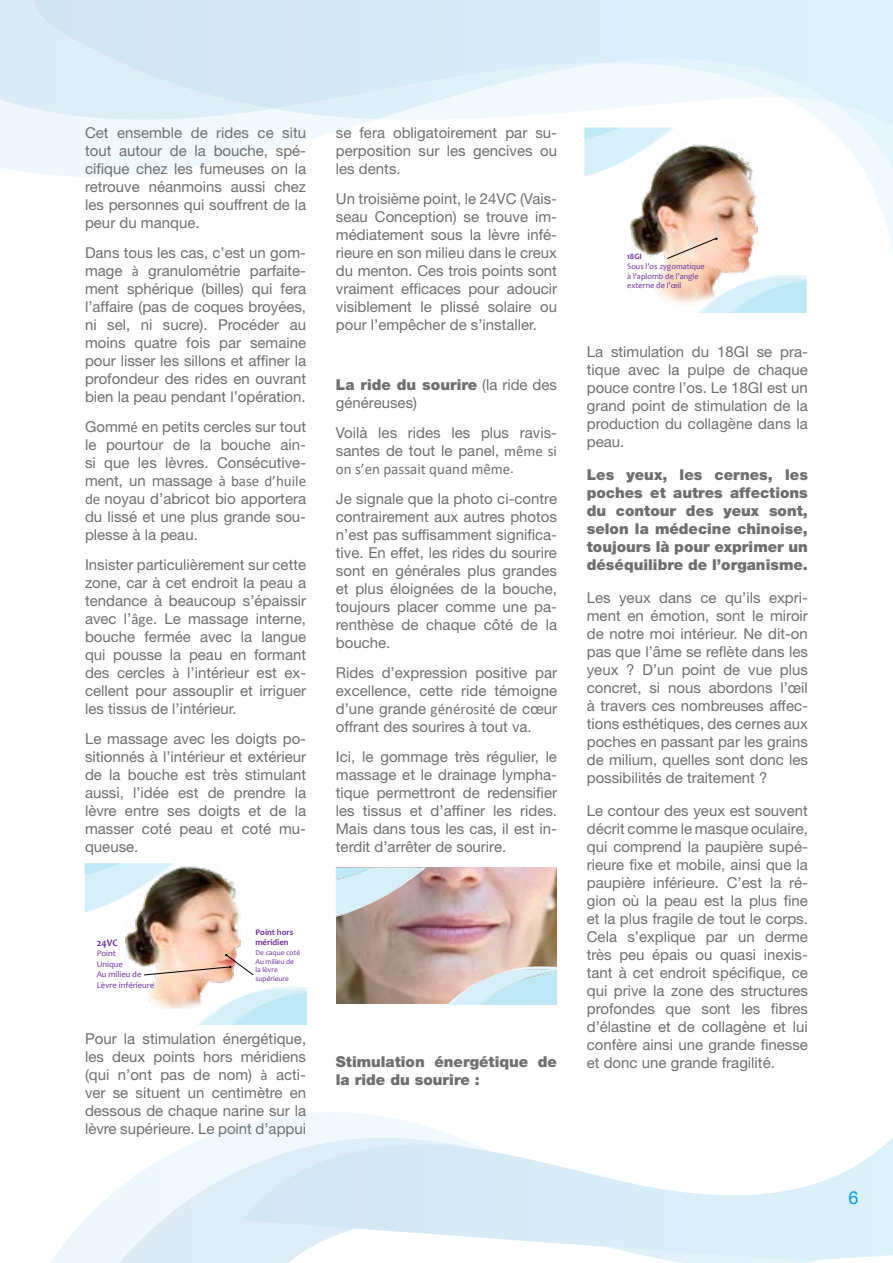
<style>
.page{position:relative;width:893px;height:1263px;background:#fff}
.page>*{position:absolute;margin:0;border:0;box-sizing:border-box;transform-origin:0 0}
.t1{font:18px "Helvetica Neue LT Std";color:#009fe3}
.t2{font:15px/18px "Helvetica Neue LT Std";color:#706f6f;text-align:justify}
.t3{font:900 15px/18px "Helvetica Neue LT Std";color:#706f6f}
.t4{font:15px "Calibri";color:#706f6f}
.t5{font:700 9.9px "Candara";color:#7030a0}
.t6{font:8.7px/10.4px "Candara";color:#7030a0}
.t7{font:700 8.7px/10.4px "Candara";color:#7030a0}
.t8{font:8.25px/9.9px "Candara";color:#7030a0}
.t9{font:700 8.25px "Candara";color:#7030a0}
.t10{font:7.35px/8.9px "Candara";color:#7030a0}
.s1{font-family:"Calibri"}
.s2{font-weight:900}
</style>
<div class="page">
<svg style="left:84px;top:863px;width:224px;height:162px"></svg>
<img style="left:335px;top:867px;width:223px;height:137px">
<img style="left:641px;top:194px;width:116px;height:20px">
<svg style="left:630px;top:214px;width:177px;height:99px"></svg>
<svg style="left:584px;top:128px;width:170px;height:66px"></svg>
<p class="t2" style="left:85px;top:124px;width:223px">Cet ensemble de rides ce situ tout autour de la bouche, spé&shy;cifique chez les fumeuses on la retrouve néanmoins aussi chez les personnes qui souffrent de la peur du manque.</p>
<p class="t2" style="left:85px;top:244px;width:223px">Dans tous les cas, c’est un gom&shy;mage <span class="s1">à</span> granulométrie parfaite&shy;ment sphérique (billes) qui fera l’affaire (pas de coques broyées, ni sel, ni sucre). Procéder au moins quatre fois par semaine pour lisser les sillons et affiner la profondeur des rides en ouvrant bien la peau pendant l’opération.</p>
<p class="t2" style="left:85px;top:418px;width:223px">Gomm<span class="s1">é</span> en petits cercles sur tout le pourtour de la bouche ain&shy;si que les lèvres. Consécutive&shy;ment, un massage <span class="s1">à base d’huile de</span> noyau d’abricot bio apportera du lissé et une plus grande sou&shy;plesse à la peau.</p>
<p class="t2" style="left:85px;top:556px;width:223px">Insister particulièrement sur cette zone, car à cet endroit la peau a tendance à beaucoup s’épaissir avec l’<span class="s1">âge</span>. Le massage interne, bouche fermée avec la langue qui pousse la peau en formant des cercles <span class="s1">à</span> l’intérieur est ex&shy;cellent pour assouplir et irriguer les tissus de l’intérieur.</p>
<p class="t2" style="left:85px;top:730px;width:223px">Le massage avec les doigts po&shy;sitionnés à l’intérieur et extérieur de la bouche est très stimulant aussi, l’idée est de prendre la lèvre entre ses doigts et de la masser coté peau et coté mu&shy;queuse.</p>
<p class="t5" style="left:97px;top:936px;width:23px">24VC</p>
<p class="t6" style="left:97px;top:948px;width:59px">Point<br>Unique<br>Au milieu de<br>Lèvre inférieure</p>
<p class="t7" style="left:255px;top:927px;width:40px">Point hors méridien</p>
<p class="t10" style="left:255px;top:948px;width:46px">De caque coté<br>Au milieu de la lèvre supérieure</p>
<p class="t2" style="left:85px;top:1030px;width:223px">Pour la stimulation énergétique, les deux points hors méridiens (qui n’ont pas de nom) <span class="s1">à</span> acti&shy;ver se situent un centimètre en dessous de chaque narine sur la lèvre supérieure. Le point d’appui</p>
<p class="t2" style="left:336px;top:124px;width:223px">se fera obligatoirement par su&shy;perposition sur les gencives ou les dents.</p>
<p class="t2" style="left:336px;top:190px;width:223px">Un troisième point, le 24VC (Vais&shy;seau Conception) se trouve im&shy;médiatement sous la lèvre infé&shy;rieure en son milieu dans le creux du menton. Ces trois points sont vraiment efficaces pour adoucir visiblement le plissé solaire ou pour l’empêcher de s’installer.</p>
<p class="t2" style="left:336px;top:376px;width:223px"><span class="s2">La ride du sourire</span> (la ride des généreuses)</p>
<p class="t2" style="left:336px;top:424px;width:223px">Voilà les rides les plus ravis&shy;santes de tout le panel, <span class="s1">même si</span></p>
<p class="t4" style="left:336px;top:459px;width:180px">on s’en passait quand même.</p>
<p class="t2" style="left:336px;top:490px;width:223px">Je signale que la photo ci-contre contrairement aux autres photos n’est pas suffisamment significa&shy;tive. En effet, les rides du sourire sont en générales plus grandes et plus éloignées de la bouche, toujours placer comme une pa&shy;renthèse de chaque côté de la bouche.</p>
<p class="t2" style="left:336px;top:664px;width:223px">Rides d’expression positive par excellence, cette ride témoigne d’une grande <span class="s1">générosité</span> de cœur offrant des sourires à tout va.</p>
<p class="t2" style="left:336px;top:748px;width:223px">Ici, le gommage très régulier, le massage et le drainage lympha&shy;tique permettront de redensifier les tissus et d’affiner les rides.<br>Mais dans tous les cas, il est in&shy;terdit d’arrêter de sourire.</p>
<p class="t3" style="left:336px;top:1052px;width:223px">Stimulation énergétique de la ride du sourire :</p>
<p class="t9" style="left:627px;top:251px;width:16px">18GI</p>
<p class="t8" style="left:627px;top:261px;width:79px">Sous l’os zygomatique à l’aplomb de l’angle externe de l’œil</p>
<p class="t2" style="left:587px;top:342px;width:223px">La stimulation du 18GI se pra&shy;tique avec la pulpe de chaque pouce contre l’os. Le 18GI est un grand point de stimulation de la production du collagène dans la peau.</p>
<p class="t3" style="left:587px;top:465px;width:223px;text-align:justify">Les yeux, les cernes, les poches et autres affections du contour des yeux sont, selon la médecine chinoise, toujours là pour exprimer un déséquilibre de l’organisme.</p>
<p class="t2" style="left:587px;top:588px;width:223px">Les yeux dans ce qu’ils expri&shy;ment en émotion, sont le miroir de notre moi intérieur. Ne dit-on pas que l’âme se reflète dans les yeux ? D’un point de vue plus concret, si nous abordons l’œil à travers ces nombreuses affec&shy;tions esthétiques, des cernes aux poches en passant par les grains de milium, quelles sont donc les possibilités de traitement ?</p>
<p class="t2" style="left:587px;top:801px;width:223px">Le contour des yeux est souvent décrit comme le masque oculaire, qui comprend la paupière supé&shy;rieure fixe et mobile, ainsi que la paupière inférieure. C’est la ré&shy;gion où la peau est la plus fine et la plus fragile de tout le corps.<br>Cela s’explique par un derme très peu épais ou quasi inexis&shy;tant à cet endroit spécifique, ce qui prive la zone des structures profondes que sont les fibres d’élastine et de collagène et lui confère ainsi une grande finesse et donc une grande fragilité.</p>
<p class="t1" style="left:848px;top:1187px;width:12px">6</p>
</div>
